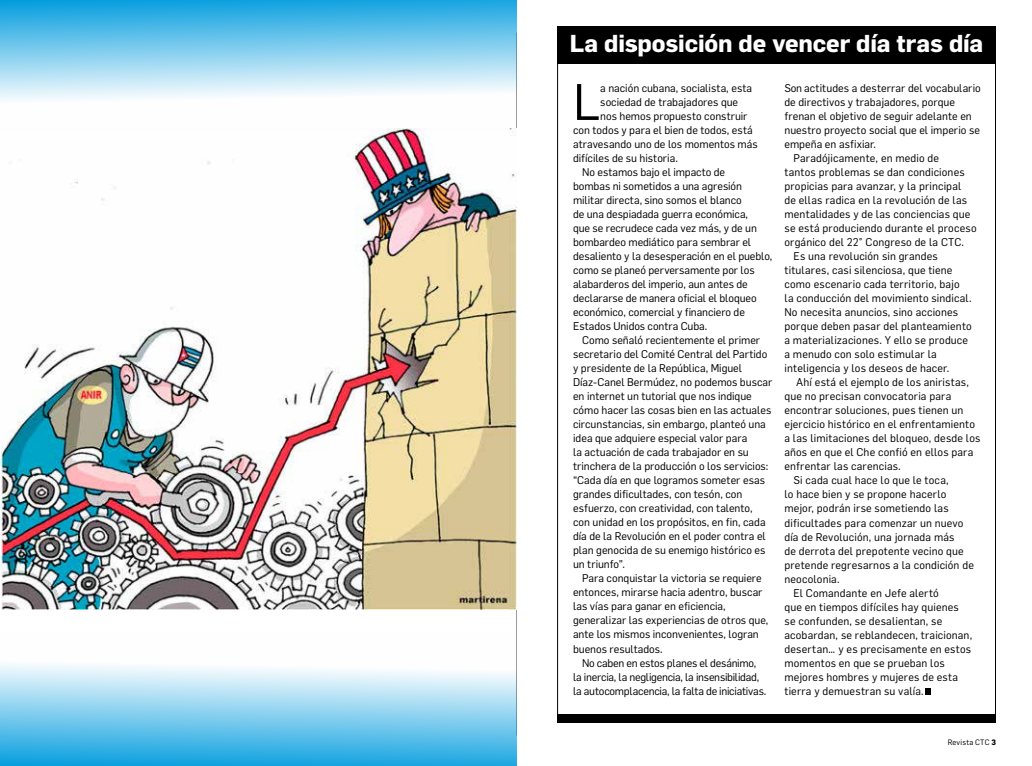
<style>
.page{position:relative;width:1032px;height:766px;background:#fff}
.page>*{position:absolute;margin:0;border:0;box-sizing:border-box;transform-origin:0 0}
.t1{font:50.3px "Flama";color:#000}
.t2{font:700 24px "Flama";letter-spacing:-.005em;color:#fff}
.t3{font:11px "Flama";letter-spacing:.005em;color:#000}
.t4{font:11px "Flama";letter-spacing:-.025em;color:#000}
.t5{font:7.7px "Flama";letter-spacing:.02em;color:#000}
.s1{font-weight:700}
</style>
<div class="page">
<div style="left:557px;top:26px;width:439px;height:37px;background:#000"></div>
<div style="left:557px;top:713px;width:439px;height:9px;background:#000"></div>
<hr style="left:516px;top:33px;width:1px;height:702px;background:#9c9ba0">
<svg style="left:632px;top:46px;width:5px;height:5px"></svg>
<svg style="left:925px;top:688px;width:5px;height:6px"></svg>
<img style="left:2px;top:130px;width:515px;height:479px">
<svg style="left:0;top:0;width:517px;height:130px"></svg>
<svg style="left:0;top:664px;width:517px;height:101px;background:#88d0ef"></svg>
<h2 class="t2" style="left:570px;top:29px;width:415px">La disposición de vencer día tras día</h2>
<h1 class="t1" style="left:573px;top:72px;width:29px">L</h1>
<p class="t3" style="left:600px;top:81px;width:153px">a nación cubana, socialista, esta</p>
<p class="t3" style="left:784px;top:81px;width:198px">Son actitudes a desterrar del vocabulario</p>
<p class="t3" style="left:784px;top:95px;width:172px">de directivos y trabajadores, porque</p>
<p class="t3" style="left:784px;top:109px;width:189px">frenan el objetivo de seguir adelante en</p>
<p class="t3" style="left:784px;top:123px;width:197px">nuestro proyecto social que el imperio se</p>
<p class="t3" style="left:784px;top:137px;width:93px">empeña en asfixiar.</p>
<p class="t3" style="left:793px;top:151px;width:147px">Paradójicamente, en medio de</p>
<p class="t3" style="left:784px;top:165px;width:182px">tantos problemas se dan condiciones</p>
<p class="t3" style="left:784px;top:179px;width:178px">propicias para avanzar, y la principal</p>
<p class="t3" style="left:784px;top:193px;width:184px">de ellas radica en la revolución de las</p>
<p class="t3" style="left:784px;top:207px;width:187px">mentalidades y de las conciencias que</p>
<p class="t3" style="left:784px;top:221px;width:194px">se está produciendo durante el proceso</p>
<p class="t3" style="left:784px;top:235px;width:181px">orgánico del 22° Congreso de la CTC.</p>
<p class="t3" style="left:793px;top:249px;width:146px">Es una revolución sin grandes</p>
<p class="t3" style="left:784px;top:263px;width:170px">titulares, casi silenciosa, que tiene</p>
<p class="t3" style="left:784px;top:277px;width:177px">como escenario cada territorio, bajo</p>
<p class="t3" style="left:784px;top:291px;width:189px">la conducción del movimiento sindical.</p>
<p class="t3" style="left:784px;top:305px;width:175px">No necesita anuncios, sino acciones</p>
<p class="t3" style="left:784px;top:319px;width:189px">porque deben pasar del planteamiento</p>
<p class="t3" style="left:784px;top:333px;width:185px">a materializaciones. Y ello se produce</p>
<p class="t3" style="left:784px;top:347px;width:154px">a menudo con solo estimular la</p>
<p class="t3" style="left:784px;top:361px;width:166px">inteligencia y los deseos de hacer.</p>
<p class="t3" style="left:796px;top:375px;width:174px">Ahí está el ejemplo de los aniristas,</p>
<p class="t3" style="left:784px;top:389px;width:168px">que no precisan convocatoria para</p>
<p class="t3" style="left:784px;top:403px;width:180px">encontrar soluciones, pues tienen un</p>
<p class="t3" style="left:784px;top:417px;width:192px">ejercicio histórico en el enfrentamiento</p>
<p class="t3" style="left:784px;top:431px;width:197px">a las limitaciones del bloqueo, desde los</p>
<p class="t3" style="left:784px;top:445px;width:190px">años en que el Che confió en ellos para</p>
<p class="t3" style="left:784px;top:459px;width:118px">enfrentar las carencias.</p>
<p class="t3" style="left:793px;top:473px;width:157px">Si cada cual hace lo que le toca,</p>
<p class="t3" style="left:784px;top:487px;width:163px">lo hace bien y se propone hacerlo</p>
<p class="t3" style="left:784px;top:501px;width:166px">mejor, podrán irse sometiendo las</p>
<p class="t3" style="left:784px;top:515px;width:180px">dificultades para comenzar un nuevo</p>
<p class="t3" style="left:784px;top:529px;width:172px">día de Revolución, una jornada más</p>
<p class="t3" style="left:784px;top:544px;width:181px">de derrota del prepotente vecino que</p>
<p class="t3" style="left:784px;top:558px;width:191px">pretende regresarnos a la condición de</p>
<p class="t3" style="left:784px;top:572px;width:57px">neocolonia.</p>
<p class="t3" style="left:793px;top:586px;width:147px">El Comandante en Jefe alertó</p>
<p class="t3" style="left:784px;top:600px;width:176px">que en tiempos difíciles hay quienes</p>
<p class="t3" style="left:784px;top:614px;width:159px">se confunden, se desalientan, se</p>
<p class="t3" style="left:784px;top:628px;width:189px">acobardan, se reblandecen, traicionan,</p>
<p class="t3" style="left:784px;top:642px;width:188px">desertan… y es precisamente en estos</p>
<p class="t3" style="left:784px;top:656px;width:162px">momentos en que se prueban los</p>
<p class="t3" style="left:784px;top:670px;width:175px">mejores hombres y mujeres de esta</p>
<p class="t3" style="left:784px;top:684px;width:141px">tierra y demuestran su valía.</p>
<p class="t3" style="left:600px;top:95px;width:139px">sociedad de trabajadores que</p>
<p class="t3" style="left:600px;top:109px;width:149px">nos hemos propuesto construir</p>
<p class="t3" style="left:573px;top:123px;width:181px">con todos y para el bien de todos, está</p>
<p class="t3" style="left:573px;top:137px;width:186px">atravesando uno de los momentos más</p>
<p class="t3" style="left:573px;top:151px;width:106px">difíciles de su historia.</p>
<p class="t3" style="left:582px;top:165px;width:144px">No estamos bajo el impacto de</p>
<p class="t3" style="left:573px;top:179px;width:170px">bombas ni sometidos a una agresión</p>
<p class="t3" style="left:573px;top:193px;width:170px">militar directa, sino somos el blanco</p>
<p class="t3" style="left:573px;top:207px;width:177px">de una despiadada guerra económica,</p>
<p class="t3" style="left:573px;top:221px;width:185px">que se recrudece cada vez más, y de un</p>
<p class="t3" style="left:573px;top:235px;width:180px">bombardeo mediático para sembrar el</p>
<p class="t3" style="left:573px;top:249px;width:201px">desaliento y la desesperación en el pueblo,</p>
<p class="t3" style="left:573px;top:263px;width:183px">como se planeó perversamente por los</p>
<p class="t3" style="left:573px;top:277px;width:176px">alabarderos del imperio, aun antes de</p>
<p class="t3" style="left:573px;top:291px;width:185px">declararse de manera oficial el bloqueo</p>
<p class="t3" style="left:573px;top:305px;width:173px">económico, comercial y financiero de</p>
<p class="t3" style="left:573px;top:319px;width:136px">Estados Unidos contra Cuba.</p>
<p class="t3" style="left:582px;top:333px;width:180px">Como señaló recientemente el primer</p>
<p class="t3" style="left:573px;top:347px;width:196px">secretario del Comité Central del Partido</p>
<p class="t3" style="left:573px;top:361px;width:170px">y presidente de la República, Miguel</p>
<p class="t3" style="left:573px;top:375px;width:201px">Díaz-Canel Bermúdez, no podemos buscar</p>
<p class="t3" style="left:573px;top:389px;width:180px">en internet un tutorial que nos indique</p>
<p class="t3" style="left:573px;top:403px;width:200px">cómo hacer las cosas bien en las actuales</p>
<p class="t3" style="left:573px;top:417px;width:194px">circunstancias, sin embargo, planteó una</p>
<p class="t3" style="left:573px;top:431px;width:176px">idea que adquiere especial valor para</p>
<p class="t3" style="left:573px;top:445px;width:177px">la actuación de cada trabajador en su</p>
<p class="t3" style="left:573px;top:459px;width:197px">trinchera de la producción o los servicios:</p>
<p class="t3" style="left:573px;top:473px;width:193px">“Cada día en que logramos someter esas</p>
<p class="t3" style="left:573px;top:487px;width:171px">grandes dificultades, con tesón, con</p>
<p class="t3" style="left:573px;top:501px;width:181px">esfuerzo, con creatividad, con talento,</p>
<p class="t3" style="left:573px;top:515px;width:194px">con unidad en los propósitos, en fin, cada</p>
<p class="t3" style="left:573px;top:529px;width:194px">día de la Revolución en el poder contra el</p>
<p class="t3" style="left:573px;top:543px;width:194px">plan genocida de su enemigo histórico es</p>
<p class="t3" style="left:573px;top:557px;width:54px">un triunfo”.</p>
<p class="t3" style="left:582px;top:571px;width:181px">Para conquistar la victoria se requiere</p>
<p class="t3" style="left:573px;top:585px;width:191px">entonces, mirarse hacia adentro, buscar</p>
<p class="t3" style="left:573px;top:599px;width:154px">las vías para ganar en eficiencia,</p>
<p class="t3" style="left:573px;top:613px;width:197px">generalizar las experiencias de otros que,</p>
<p class="t3" style="left:573px;top:627px;width:187px">ante los mismos inconvenientes, logran</p>
<p class="t3" style="left:573px;top:641px;width:91px">buenos resultados.</p>
<p class="t4" style="left:582px;top:655px;width:176px">No caben en estos planes el desánimo,</p>
<p class="t4" style="left:573px;top:669px;width:188px">la inercia, la negligencia, la insensibilidad,</p>
<p class="t4" style="left:573px;top:683px;width:195px">la autocomplacencia, la falta de iniciativas.</p>
<p class="t5" style="left:948px;top:737px;width:50px">Revista CTC <span class="s1">3</span></p>
</div>
